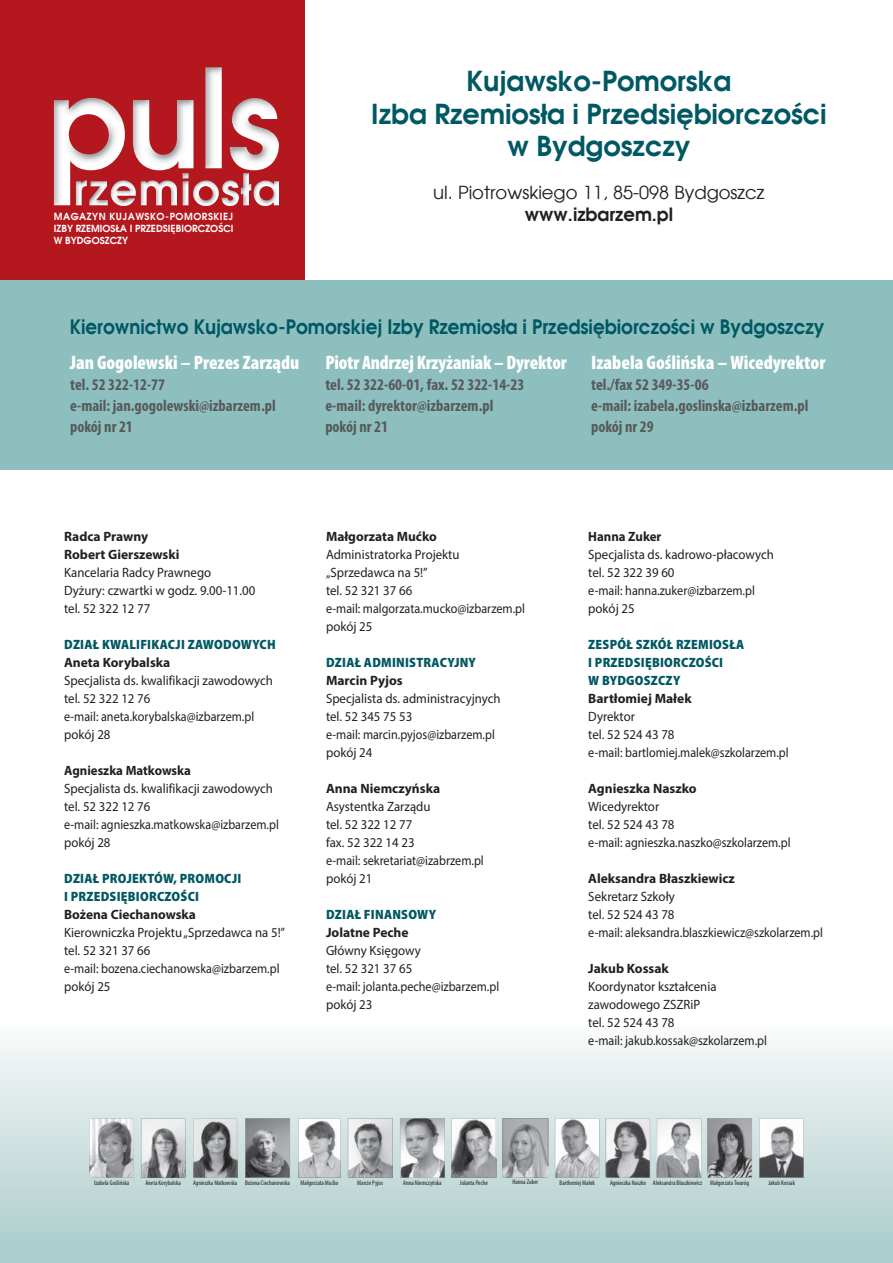
<style>
.page{position:relative;width:893px;height:1263px;background:#fff}
.page>*{position:absolute;margin:0;border:0;box-sizing:border-box;transform-origin:0 0}
.t1{font:700 27px/32.4px "Avalon";color:#005863;text-align:center}
.t2{font:900 condensed 19.5px "Myriad Pro";color:#fff}
.t3{font:700 19.5px "Avalon";color:#005863;scale:.94 1}
.t4{font:18px "Avalon";color:#231f20}
.t5{font:700 18px "Avalon";color:#231f20}
.t6{font:700 condensed 16.2px/21px "Myriad Pro";color:#58595b}
.t7{font:13.5px/18px "Myriad Pro";color:#231f20;scale:.95 1}
.t8{font:700 13.5px/18px "Myriad Pro";color:#231f20}
.t9{font:900 semi-condensed 13.5px/18px "Myriad Pro";letter-spacing:.02em;color:#005863}
.t10{font:700 13.5px "Myriad Pro";color:#231f20;scale:.95 1}
.t11{font:700 9.6px/11.6px "Avalon";color:#fff}
.t12{font:700 9.6px "Avalon";letter-spacing:.05em;color:#fff}
.t13{font:condensed 6.6px "Myriad Pro";color:#231f20}
</style>
<div class="page">
<div style="left:0;top:1022px;width:893px;height:241px;background:linear-gradient(to bottom,#fafafa,#a8caca)"></div>
<div style="left:0;top:0;width:305px;height:280px;background:#b4181e"></div>
<img style="left:254px;top:181px;width:25px;height:25px">
<img style="left:188px;top:173px;width:63px;height:32px">
<img style="left:125px;top:173px;width:63px;height:32px">
<img style="left:54px;top:98px;width:71px;height:107px">
<img style="left:230px;top:98px;width:49px;height:72px">
<img style="left:133px;top:67px;width:89px;height:103px">
<div style="left:0;top:280px;width:893px;height:190px;background:#8dbfbe"></div>
<svg style="left:89px;top:1118px;width:45px;height:60px"></svg>
<svg style="left:193px;top:1118px;width:44px;height:60px"></svg>
<svg style="left:451px;top:1118px;width:45px;height:60px"></svg>
<svg style="left:400px;top:1118px;width:45px;height:60px"></svg>
<svg style="left:657px;top:1118px;width:95px;height:60px"></svg>
<svg style="left:555px;top:1118px;width:44px;height:60px"></svg>
<svg style="left:606px;top:1118px;width:44px;height:60px"></svg>
<svg style="left:245px;top:1118px;width:45px;height:60px"></svg>
<svg style="left:759px;top:1118px;width:45px;height:60px"></svg>
<svg style="left:298px;top:1118px;width:43px;height:60px"></svg>
<svg style="left:348px;top:1118px;width:44px;height:60px"></svg>
<svg style="left:141px;top:1118px;width:45px;height:60px"></svg>
<svg style="left:503px;top:1118px;width:45px;height:60px"></svg>
<h1 class="t1" style="left:371px;top:65px;width:457px">Kujawsko-Pomorska<br>Izba Rzemiosła i Przedsiębiorczości w Bydgoszczy</h1>
<h3 class="t4" style="left:433px;top:182px;width:333px">ul. Piotrowskiego 11, 85-098 Bydgoszcz</h3>
<p class="t12" style="left:54px;top:211px;width:181px">MAGAZYN KUJAWSKO-POMORSKIEJ</p>
<h3 class="t5" style="left:525px;top:203px;width:150px">www.izbarzem.pl</h3>
<p class="t11" style="left:54px;top:223px;width:181px">IZBY RZEMIOSŁA I PRZEDSIĘBIORCZOŚCI<br>W BYDGOSZCZY</p>
<h2 class="t3" style="left:70px;top:314px;width:804px">Kierownictwo Kujawsko-Pomorskiej Izby Rzemiosła i Przedsiębiorczości w Bydgoszczy</h2>
<h2 class="t2" style="left:70px;top:355px;width:231px">Jan Gogolewski – Prezes Zarządu</h2>
<p class="t6" style="left:70px;top:375px;width:207px">tel. 52 322-12-77<br>e-mail: jan.gogolewski@izbarzem.pl pokój nr 21</p>
<h2 class="t2" style="left:325px;top:355px;width:243px">Piotr Andrzej Krzyżaniak – Dyrektor</h2>
<p class="t6" style="left:325px;top:375px;width:200px">tel. 52 322-60-01, fax. 52 322-14-23 e-mail: dyrektor@izbarzem.pl pokój nr 21</p>
<h2 class="t2" style="left:591px;top:355px;width:236px">Izabela Goślińska – Wicedyrektor</h2>
<p class="t6" style="left:591px;top:375px;width:219px">tel./fax 52 349-35-06<br>e-mail: izabela.goslinska@izbarzem.pl pokój nr 29</p>
<p class="t8" style="left:64px;top:528px;width:117px">Radca Prawny<br>Robert Gierszewski</p>
<p class="t7" style="left:64px;top:565px;width:203px">Kancelaria Radcy Prawnego<br>Dyżury: czwartki w godz. 9.00-11.00 tel. 52 322 12 77</p>
<p class="t9" style="left:64px;top:636px;width:213px">DZIAŁ KWALIFIKACJI ZAWODOWYCH</p>
<p class="t8" style="left:64px;top:654px;width:108px">Aneta Korybalska</p>
<p class="t7" style="left:64px;top:673px;width:221px">Specjalista ds. kwalifikacji zawodowych tel. 52 322 12 76<br>e-mail: aneta.korybalska@izbarzem.pl pokój 28</p>
<p class="t10" style="left:64px;top:765px;width:135px">Agnieszka Matkowska</p>
<p class="t7" style="left:64px;top:781px;width:227px">Specjalista ds. kwalifikacji zawodowych tel. 52 322 12 76<br>e-mail: agnieszka.matkowska@izbarzem.pl pokój 28</p>
<p class="t9" style="left:64px;top:870px;width:179px">DZIAŁ PROJEKTÓW, PROMOCJI<br>I PRZEDSIĘBIORCZOŚCI</p>
<p class="t8" style="left:64px;top:906px;width:133px">Bożena Ciechanowska</p>
<p class="t7" style="left:64px;top:925px;width:234px">Kierowniczka Projektu „Sprzedawca na 5!” tel. 52 321 37 66<br>e-mail: bozena.ciechanowska@izbarzem.pl pokój 25</p>
<p class="t8" style="left:326px;top:528px;width:112px">Małgorzata Mućko</p>
<p class="t7" style="left:326px;top:547px;width:211px">Administratorka Projektu „Sprzedawca na 5!”<br>tel. 52 321 37 66<br>e-mail: malgorzata.mucko@izbarzem.pl pokój 25</p>
<p class="t9" style="left:326px;top:654px;width:151px">DZIAŁ ADMINISTRACYJNY</p>
<p class="t8" style="left:326px;top:672px;width:78px">Marcin Pyjos</p>
<p class="t7" style="left:326px;top:691px;width:185px">Specjalista ds. administracyjnych tel. 52 345 75 53<br>e-mail: marcin.pyjos@izbarzem.pl pokój 24</p>
<p class="t8" style="left:326px;top:780px;width:116px">Anna Niemczyńska</p>
<p class="t7" style="left:326px;top:799px;width:168px">Asystentka Zarządu<br>tel. 52 322 12 77<br>fax. 52 322 14 23<br>e-mail: sekretariat@izabrzem.pl pokój 21</p>
<p class="t9" style="left:326px;top:906px;width:112px">DZIAŁ FINANSOWY</p>
<p class="t8" style="left:326px;top:924px;width:84px">Jolatne Peche</p>
<p class="t7" style="left:326px;top:943px;width:184px">Główny Księgowy<br>tel. 52 321 37 65<br>e-mail: jolanta.peche@izbarzem.pl pokój 23</p>
<p class="t10" style="left:588px;top:531px;width:79px">Hanna Zuker</p>
<p class="t7" style="left:588px;top:547px;width:197px">Specjalista ds. kadrowo-płacowych tel. 52 322 39 60<br>e-mail: hanna.zuker@izbarzem.pl pokój 25</p>
<p class="t9" style="left:588px;top:636px;width:158px">ZESPÓŁ SZKÓŁ RZEMIOSŁA<br>I PRZEDSIĘBIORCZOŚCI<br>W BYDGOSZCZY</p>
<p class="t8" style="left:588px;top:690px;width:105px">Bartłomiej Małek</p>
<p class="t7" style="left:588px;top:709px;width:212px">Dyrektor<br>tel. 52 524 43 78<br>e-mail: bartlomiej.malek@szkolarzem.pl</p>
<p class="t8" style="left:588px;top:780px;width:110px">Agnieszka Naszko</p>
<p class="t7" style="left:588px;top:799px;width:214px">Wicedyrektor<br>tel. 52 524 43 78<br>e-mail: agnieszka.naszko@szkolarzem.pl</p>
<p class="t8" style="left:588px;top:870px;width:148px">Aleksandra Błaszkiewicz</p>
<p class="t7" style="left:588px;top:889px;width:249px">Sekretarz Szkoły<br>tel. 52 524 43 78<br>e-mail: aleksandra.blaszkiewicz@szkolarzem.pl</p>
<p class="t8" style="left:588px;top:960px;width:82px">Jakub Kossak</p>
<p class="t7" style="left:588px;top:979px;width:190px">Koordynator kształcenia zawodowego ZSZRiP<br>tel. 52 524 43 78<br>e-mail: jakub.kossak@szkolarzem.pl</p>
<p class="t13" style="left:94px;top:1180px;width:37px">Izabela Goślińska</p>
<p class="t13" style="left:145px;top:1180px;width:37px">Aneta Korybalska</p>
<p class="t13" style="left:193px;top:1180px;width:98px">Agnieszka Matkowska Bożena Ciechanowska</p>
<p class="t13" style="left:301px;top:1181px;width:39px">Małgorzata Mućko</p>
<p class="t13" style="left:357px;top:1181px;width:27px">Marcin Pyjos</p>
<p class="t13" style="left:403px;top:1180px;width:40px">Anna Niemczyńska</p>
<p class="t13" style="left:460px;top:1180px;width:29px">Jolanta Peche</p>
<p class="t13" style="left:512px;top:1180px;width:27px">Hanna Zuker</p>
<p class="t13" style="left:559px;top:1180px;width:37px">Bartłomiej Małek</p>
<p class="t13" style="left:610px;top:1180px;width:140px">Agnieszka Naszko Aleksandra Błaszkiewicz Małgorzata Twaróg</p>
<p class="t13" style="left:768px;top:1180px;width:28px">Jakub Kossak</p>
</div>
